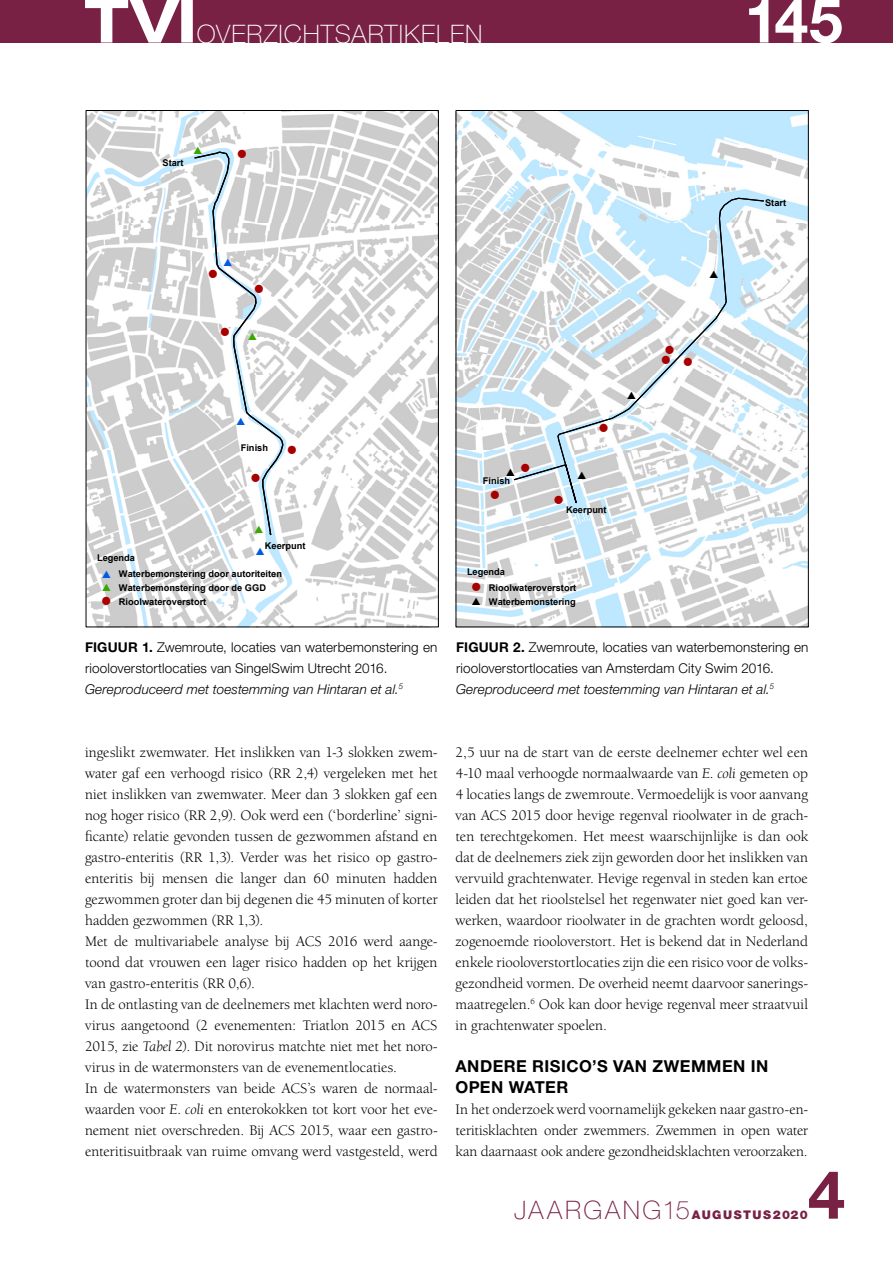
<style>
.page{position:relative;width:893px;height:1263px;background:#fff}
.page>*{position:absolute;margin:0;border:0;box-sizing:border-box;transform-origin:0 0}
.t1{font:700 66.9px "Helvetica Neue LT Std";color:#792145}
.t2{font:700 60.75px "Helvetica Neue LT Std";color:#fff}
.t3{font:100 25.5px "Helvetica Neue LT Std";letter-spacing:.035em;color:#fff}
.t4{font:700 16.5px/21px "Helvetica Neue LT Std";letter-spacing:.03em;color:#000}
.t5{font:15px/21px "Berkeley Oldstyle IT Cby BT";letter-spacing:.005em;color:#000;text-align:justify}
.t6{font:300 13.5px/21px "Helvetica Neue LT Std";letter-spacing:.01em;color:#000}
.t7{font:13.35px "ESRI Default Marker";color:#000}
.t8{font:13.35px "ESRI Default Marker";color:#38a800}
.t9{font:13.35px "ESRI Default Marker";color:#005ce6}
.t10{font:900 12px "Helvetica Neue LT Std";letter-spacing:.12em;color:#792145}
.t11{font:12px "ESRI Default Marker";color:#a80000}
.t12{font:700 9.3px/16px "Arial";color:#000}
.s1{font-family:"ESRI Default Marker";font-weight:400;font-size:13.35px;color:#005ce6}
.s2{font-family:"ESRI Default Marker";font-weight:400;font-size:13.35px;color:#38a800}
.s3{font-family:"ESRI Default Marker";font-weight:400;font-size:12px;color:#a80000}
.s4{font-family:"ESRI Default Marker";font-weight:400;font-size:13.35px}
.s5{font-weight:700}
.s6{font-style:italic}
.s7{font-weight:100;font-size:25.5px}
</style>
<div class="page">
<div style="left:0;top:0;width:893px;height:43px;background:#792145"></div>
<svg style="left:85px;top:0;width:108px;height:43px"></svg>
<img style="left:88px;top:112px;width:349px;height:513px">
<svg style="left:193px;top:151px;width:91px;height:392px"></svg>
<img style="left:458px;top:112px;width:349px;height:513px">
<svg style="left:514px;top:198px;width:250px;height:305px"></svg>
<h3 class="t3" style="left:197px;top:19px;width:287px">OVERZICHTSARTIKELEN</h3>
<h2 class="t2" style="left:745px;top:-17px;width:100px">145</h2>
<p class="t12" style="left:163px;top:155px;width:23px">Start</p>
<p class="t8" style="left:193px;top:142px;width:11px">#</p>
<p class="t11" style="left:238px;top:147px;width:10px">!</p>
<p class="t9" style="left:223px;top:254px;width:11px">#</p>
<p class="t11" style="left:209px;top:267px;width:10px">!</p>
<p class="t11" style="left:221px;top:325px;width:10px">!</p>
<p class="t11" style="left:255px;top:282px;width:10px">!</p>
<p class="t8" style="left:248px;top:328px;width:11px">#</p>
<p class="t9" style="left:236px;top:412px;width:11px">#</p>
<p class="t12" style="left:241px;top:440px;width:29px">Finish</p>
<p class="t11" style="left:252px;top:471px;width:10px">!</p>
<p class="t8" style="left:254px;top:520px;width:11px">#</p>
<p class="t11" style="left:288px;top:442px;width:10px">!</p>
<p class="t12" style="left:265px;top:538px;width:42px">Keerpunt</p>
<p class="t12" style="left:102px;top:550px;width:182px;text-indent:-5px">Legenda<br><span class="s1">#</span> Waterbemonstering door autoriteiten</p>
<p class="t12" style="left:102px;top:581px;width:166px;line-height:13.6px"><span class="s2">#</span> Waterbemonstering door de GGD <span class="s3">!</span> Rioolwateroverstort</p>
<p class="t9" style="left:256px;top:542px;width:11px">#</p>
<p class="t7" style="left:709px;top:265px;width:11px">#</p>
<p class="t11" style="left:521px;top:461px;width:10px">!</p>
<p class="t7" style="left:506px;top:463px;width:11px">#</p>
<p class="t7" style="left:577px;top:466px;width:11px">#</p>
<p class="t12" style="left:483px;top:473px;width:29px">Finish</p>
<p class="t11" style="left:491px;top:488px;width:10px">!</p>
<p class="t11" style="left:554px;top:493px;width:10px">!</p>
<p class="t11" style="left:599px;top:421px;width:10px">!</p>
<p class="t12" style="left:566px;top:502px;width:42px">Keerpunt</p>
<p class="t7" style="left:627px;top:386px;width:11px">#</p>
<p class="t12" style="left:472px;top:564px;width:106px;text-indent:-5px">Legenda<br><span class="s3">!</span> Rioolwateroverstort</p>
<p class="t12" style="left:472px;top:594px;width:106px"><span class="s4">#</span> Waterbemonstering</p>
<p class="t11" style="left:666px;top:343px;width:10px">!</p>
<p class="t11" style="left:662px;top:353px;width:32px">! !</p>
<p class="t12" style="left:765px;top:194px;width:23px">Start</p>
<p class="t6" style="left:85px;top:636px;width:354px"><span class="s5">FIGUUR 1.</span> Zwemroute, locaties van waterbemonstering en riooloverstortlocaties van SingelSwim Utrecht 2016.<br><span class="s6">Gereproduceerd met toestemming van Hintaran et al.</span><sup>5</sup></p>
<p class="t6" style="left:456px;top:636px;width:354px"><span class="s5">FIGUUR 2.</span> Zwemroute, locaties van waterbemonstering en riooloverstortlocaties van Amsterdam City Swim 2016.<br><span class="s6">Gereproduceerd met toestemming van Hintaran et al.</span><sup>5</sup></p>
<p class="t5" style="left:85px;top:741px;width:354px;text-align:left">ingeslikt zwemwater. Het inslikken van 1-3 slokken zwem&shy;water gaf een verhoogd risico (RR 2,4) vergeleken met het niet inslikken van zwemwater. Meer dan 3 slokken gaf een nog hoger risico (RR 2,9). Ook werd een (‘borderline’ signi&shy;ficante) relatie gevonden tussen de gezwommen afstand en gastro-enteritis (RR 1,3). Verder was het risico op gastro&shy;enteritis bij mensen die langer dan 60 minuten hadden gezwommen groter dan bij degenen die 45 minuten of korter hadden gezwommen (RR 1,3).<br>Met de multivariabele analyse bij ACS 2016 werd aange&shy;toond dat vrouwen een lager risico hadden op het krijgen van gastro-enteritis (RR 0,6).<br>In de ontlasting van de deelnemers met klachten werd noro&shy;virus aangetoond (2 evenementen: Triatlon 2015 en ACS 2015, zie <span class="s6">Tabel 2</span>). Dit norovirus matchte niet met het noro&shy;virus in de watermonsters van de evenementlocaties.<br>In de watermonsters van beide ACS’s waren de normaal&shy;waarden voor <span class="s6">E. coli</span> en enterokokken tot kort voor het eve&shy;nement niet overschreden. Bij ACS 2015, waar een gastro&shy;enteritisuitbraak van ruime omvang werd vastgesteld, werd</p>
<p class="t5" style="left:455px;top:741px;width:354px">2,5 uur na de start van de eerste deelnemer echter wel een 4-10 maal verhoogde normaalwaarde van <span class="s6">E. coli</span> gemeten op 4 locaties langs de zwemroute. Vermoedelijk is voor aanvang van ACS 2015 door hevige regenval rioolwater in de grach&shy;ten terechtgekomen. Het meest waarschijnlijke is dan ook dat de deelnemers ziek zijn geworden door het inslikken van vervuild grachtenwater. Hevige regenval in steden kan ertoe leiden dat het rioolstelsel het regenwater niet goed kan ver&shy;werken, waardoor rioolwater in de grachten wordt geloosd, zogenoemde riooloverstort. Het is bekend dat in Nederland enkele riooloverstortlocaties zijn die een risico voor de volks&shy;gezondheid vormen. De overheid neemt daarvoor sanerings&shy;maatregelen.<sup>6</sup> Ook kan door hevige regenval meer straatvuil in grachtenwater spoelen.</p>
<p class="t4" style="left:455px;top:1055px;width:314px">ANDERE RISICO’S VAN ZWEMMEN IN<br>OPEN WATER</p>
<p class="t5" style="left:455px;top:1098px;width:354px">In het onderzoek werd voornamelijk gekeken naar gastro-en&shy;teritisklachten onder zwemmers. Zwemmen in open water kan daarnaast ook andere gezondheidsklachten veroorzaken.</p>
<h1 class="t1" style="left:808px;top:1153px;width:39px">4</h1>
<p class="t10" style="left:514px;top:1207px;width:295px"><span class="s7">JAARGANG15</span>AUGUSTUS2020</p>
</div>
